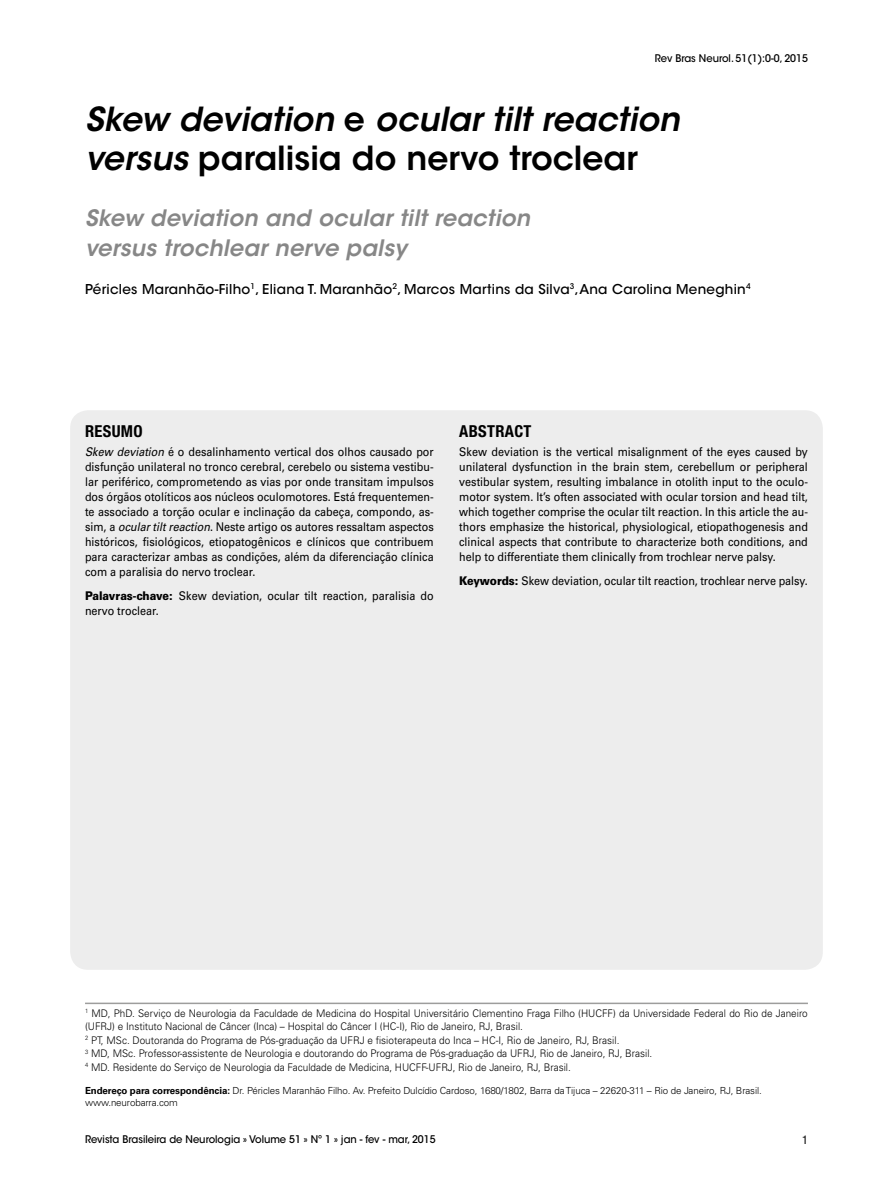
<style>
.page{position:relative;width:893px;height:1191px;background:#fff}
.page>*{position:absolute;margin:0;border:0;box-sizing:border-box;transform-origin:0 0}
.t1{font:italic 600 33px/39.6px "ITC Avant Garde Std";color:#000}
.t2{font:italic 600 22.5px/30px "ITC Avant Garde Std";letter-spacing:.01em;color:#878787}
.t3{font:700 condensed 16.5px "Helvetica Neue LT Std";letter-spacing:.02em;color:#000}
.t4{font:500 13.5px "ITC Avant Garde Std";letter-spacing:.02em;color:#000}
.t5{font:12px/15px "Univers LT Std";color:#000;text-align:justify;scale:.9 1}
.t6{font:condensed 12px "Helvetica Neue LT Std";color:#000}
.t7{font:300 10.5px/13.5px "Univers LT Std";color:#000;scale:.95 1}
.t8{font:500 10.5px "ITC Avant Garde Std";color:#000;scale:.95 1}
.t9{font:300 9.75px/11.7px "Univers LT Std";letter-spacing:-.01em;color:#000}
.s1{font-style:normal}
.s2{font-style:italic}
.s3{font-weight:900}
.s4{font-weight:700}
</style>
<div class="page">
<div style="left:70px;top:410px;width:753px;height:559px;background:#ededed;border-radius:18px"></div>
<hr style="left:85px;top:1002px;width:723px;height:2px;background:#9d9d9c">
<p class="t8" style="left:655px;top:52px;width:163px">Rev Bras Neurol. 51(1):0-0, 2015</p>
<h1 class="t1" style="left:85px;top:99px;width:596px">Skew deviation <span class="s1">e</span> ocular tilt reaction versus <span class="s1">paralisia do nervo troclear</span></h1>
<h2 class="t2" style="left:85px;top:203px;width:447px">Skew deviation and ocular tilt reaction versus trochlear nerve palsy</h2>
<p class="t4" style="left:85px;top:280px;width:667px">Péricles Maranhão-Filho<sup>1</sup>, Eliana T. Maranhão<sup>2</sup>, Marcos Martins da Silva<sup>3</sup>,Ana Carolina Meneghin<sup>4</sup></p>
<h3 class="t3" style="left:85px;top:421px;width:59px">RESUMO</h3>
<p class="t5" style="left:85px;top:445px;width:389px"><span class="s2">Skew deviation</span> é o desalinhamento vertical dos olhos causado por disfunção unilateral no tronco cerebral, cerebelo ou sistema vestibu&shy;lar periférico, comprometendo as vias por onde transitam impulsos dos órgãos otolíticos aos núcleos oculomotores. Está frequentemen&shy;te associado a torção ocular e inclinação da cabeça, compondo, as&shy;sim, a <span class="s2">ocular tilt reaction</span>. Neste artigo os autores ressaltam aspectos históricos, fisiológicos, etiopatogênicos e clínicos que contribuem para caracterizar ambas as condições, além da diferenciação clínica com a paralisia do nervo troclear.</p>
<p class="t5" style="left:85px;top:588px;width:389px"><span class="s3">Palavras-chave:</span> Skew deviation, ocular tilt reaction, paralisia do nervo troclear.</p>
<h3 class="t3" style="left:459px;top:421px;width:74px">ABSTRACT</h3>
<p class="t5" style="left:459px;top:445px;width:389px">Skew deviation is the vertical misalignment of the eyes caused by unilateral dysfunction in the brain stem, cerebellum or peripheral vestibular system, resulting imbalance in otolith input to the oculo&shy;motor system. It’s often associated with ocular torsion and head tilt, which together comprise the ocular tilt reaction. In this article the au&shy;thors emphasize the historical, physiological, etiopathogenesis and clinical aspects that contribute to characterize both conditions, and help to differentiate them clinically from trochlear nerve palsy.</p>
<p class="t5" style="left:459px;top:573px;width:389px"><span class="s3">Keywords:</span> Skew deviation, ocular tilt reaction, trochlear nerve palsy.</p>
<p class="t7" style="left:85px;top:1006px;width:762px"><sup>1</sup> MD, PhD. Serviço de Neurologia da Faculdade de Medicina do Hospital Universitário Clementino Fraga Filho (HUCFF) da Universidade Federal do Rio de Janeiro (UFRJ) e Instituto Nacional de Câncer (Inca) – Hospital do Câncer I (HC-I), Rio de Janeiro, RJ, Brasil.<br><sup>2</sup> PT, MSc. Doutoranda do Programa de Pós-graduação da UFRJ e fisioterapeuta do Inca – HC-I, Rio de Janeiro, RJ, Brasil.<br><sup>3</sup> MD, MSc. Professor-assistente de Neurologia e doutorando do Programa de Pós-graduação da UFRJ, Rio de Janeiro, RJ, Brasil.<br><sup>4</sup> MD. Residente do Serviço de Neurologia da Faculdade de Medicina, HUCFF-UFRJ, Rio de Janeiro, RJ, Brasil.</p>
<p class="t9" style="left:85px;top:1085px;width:678px"><span class="s4">Endereço para correspondência:</span> Dr. Péricles Maranhão Filho. Av. Prefeito Dulcídio Cardoso, 1680/1802, Barra da Tijuca – 22620-311 – Rio de Janeiro, RJ, Brasil. www.neurobarra.com</p>
<p class="t8" style="left:85px;top:1132px;width:370px">Revista Brasileira de Neurologia » Volume 51 » Nº 1 » jan - fev - mar, 2015</p>
<p class="t6" style="left:802px;top:1132px;width:7px">1</p>
</div>
